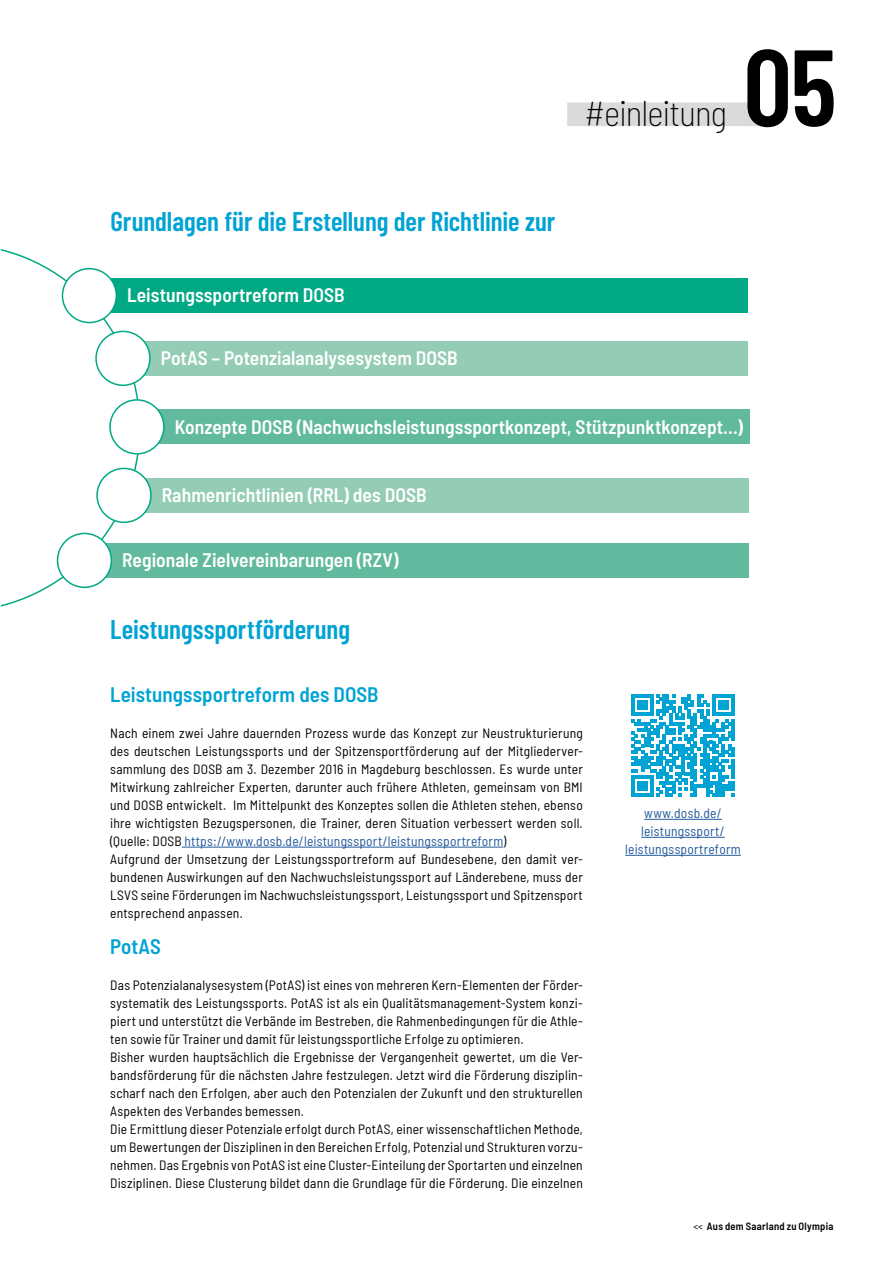
<style>
.page{position:relative;width:893px;height:1263px;background:#fff}
.page>*{position:absolute;margin:0;border:0;box-sizing:border-box;transform-origin:0 0}
.t1{font:600 108px "Barlow Condensed";color:#000}
.t2{font:200 semi-condensed 34.95px "Barlow";letter-spacing:-.025em;color:#000}
.t3{font:600 27px "Barlow Condensed";color:#00a3d3}
.t4{font:600 semi-condensed 21px "Barlow";color:#00a3d3}
.t5{font:600 semi-condensed 19.5px "Barlow";color:#fff}
.t6{font:semi-condensed 13.5px/18px "Barlow";letter-spacing:.015em;color:#000}
.t7{font:semi-condensed 13.5px/18px "Barlow";letter-spacing:.015em;color:#22599b;text-align:center}
.t8{font:600 semi-condensed 10.5px "Barlow";letter-spacing:.025em;color:#000}
.s1{color:#22599b}
.s2{font-family:"Barlow Condensed";font-weight:400;font-stretch:normal}
</style>
<div class="page">
<svg style="left:567px;top:102px;width:196px;height:24px"></svg>
<svg style="left:1px;top:249px;width:140px;height:358px"></svg>
<div style="left:97px;top:278px;width:651px;height:35px;background:#00a984"></div>
<div style="left:62px;top:269px;width:54px;height:54px;background:#fff;border-radius:50%"></div>
<div style="left:62px;top:268px;width:55px;height:55px;border:2px solid #00a984;border-radius:50%"></div>
<div style="left:131px;top:341px;width:617px;height:35px;background:#94ccb6"></div>
<div style="left:96px;top:331px;width:54px;height:54px;background:#fff;border-radius:50%"></div>
<div style="left:95px;top:331px;width:56px;height:55px;border:2px solid #00a984;border-radius:50%"></div>
<div style="left:145px;top:409px;width:604px;height:35px;background:#61ba9d"></div>
<div style="left:110px;top:400px;width:54px;height:54px;background:#fff;border-radius:50%"></div>
<div style="left:109px;top:399px;width:56px;height:55px;border:2px solid #00a984;border-radius:50%"></div>
<div style="left:132px;top:478px;width:617px;height:35px;background:#94ccb6"></div>
<div style="left:97px;top:468px;width:54px;height:54px;background:#fff;border-radius:50%"></div>
<div style="left:96px;top:468px;width:56px;height:55px;border:2px solid #00a984;border-radius:50%"></div>
<div style="left:92px;top:543px;width:657px;height:35px;background:#61ba9d"></div>
<div style="left:58px;top:533px;width:53px;height:54px;background:#fff;border-radius:50%"></div>
<div style="left:57px;top:533px;width:55px;height:55px;border:2px solid #00a984;border-radius:50%"></div>
<hr style="left:182px;top:847px;width:321px;height:1px;background:#22599b">
<svg style="left:632px;top:694px;width:102px;height:103px"></svg>
<hr style="left:644px;top:819px;width:78px;height:1px;background:#22599b">
<hr style="left:641px;top:837px;width:84px;height:1px;background:#22599b">
<hr style="left:625px;top:855px;width:116px;height:1px;background:#22599b">
<h3 class="t3" style="left:111px;top:202px;width:446px">Grundlagen für die Erstellung der Richtlinie zur</h3>
<h3 class="t5" style="left:127px;top:281px;width:219px">Leistungssportreform DOSB</h3>
<h3 class="t5" style="left:161px;top:344px;width:298px">PotAS – Potenzialanalysesystem DOSB</h3>
<h2 class="t2" style="left:584px;top:89px;width:144px">#einleitung</h2>
<h1 class="t1" style="left:743px;top:10px;width:95px">05</h1>
<h3 class="t5" style="left:175px;top:412px;width:570px">Konzepte DOSB (Nachwuchsleistungssportkonzept, Stützpunktkonzept…)</h3>
<h3 class="t5" style="left:162px;top:481px;width:266px">Rahmenrichtlinien (RRL) des DOSB</h3>
<h3 class="t5" style="left:122px;top:546px;width:278px">Regionale Zielvereinbarungen (RZV)</h3>
<h3 class="t3" style="left:110px;top:610px;width:241px">Leistungssportförderung</h3>
<h3 class="t4" style="left:110px;top:679px;width:270px">Leistungssportreform des DOSB</h3>
<p class="t6" style="left:110px;top:723px;width:474px">Nach einem zwei Jahre dauernden Prozess wurde das Konzept zur Neustrukturierung des deutschen Leistungssports und der Spitzensportförderung auf der Mitgliederver&shy;sammlung des DOSB am 3. Dezember 2016 in Magdeburg beschlossen. Es wurde unter Mitwirkung zahlreicher Experten, darunter auch frühere Athleten, gemeinsam von BMI und DOSB entwickelt. Im Mittelpunkt des Konzeptes sollen die Athleten stehen, ebenso ihre wichtigsten Bezugspersonen, die Trainer, deren Situation verbessert werden soll. (Quelle: DOSB <span class="s1">https://www.dosb.de/leistungssport/leistungssportreform</span>)<br>Aufgrund der Umsetzung der Leistungssportreform auf Bundesebene, den damit ver&shy;bundenen Auswirkungen auf den Nachwuchsleistungssport auf Länderebene, muss der LSVS seine Förderungen im Nachwuchsleistungssport, Leistungssport und Spitzensport entsprechend anpassen.</p>
<h3 class="t4" style="left:110px;top:931px;width:52px">PotAS</h3>
<p class="t6" style="left:110px;top:975px;width:474px">Das Potenzialanalysesystem (PotAS) ist eines von mehreren Kern-Elementen der Förder&shy;systematik des Leistungssports. PotAS ist als ein Qualitätsmanagement-System konzi&shy;piert und unterstützt die Verbände im Bestreben, die Rahmenbedingungen für die Athle&shy;ten sowie für Trainer und damit für leistungssportliche Erfolge zu optimieren.<br>Bisher wurden hauptsächlich die Ergebnisse der Vergangenheit gewertet, um die Ver&shy;bandsförderung für die nächsten Jahre festzulegen. Jetzt wird die Förderung disziplin&shy;scharf nach den Erfolgen, aber auch den Potenzialen der Zukunft und den strukturellen Aspekten des Verbandes bemessen.<br>Die Ermittlung dieser Potenziale erfolgt durch PotAS, einer wissenschaftlichen Methode, um Bewertungen der Disziplinen in den Bereichen Erfolg, Potenzial und Strukturen vorzu&shy;nehmen. Das Ergebnis von PotAS ist eine Cluster-Einteilung der Sportarten und einzelnen Disziplinen. Diese Clusterung bildet dann die Grundlage für die Förderung. Die einzelnen</p>
<p class="t7" style="left:625px;top:803px;width:117px">www.dosb.de/ leistungssport/ leistungssportreform</p>
<p class="t8" style="left:693px;top:1218px;width:142px"><span class="s2">&lt;&lt;</span> Aus dem Saarland zu Olympia</p>
</div>
